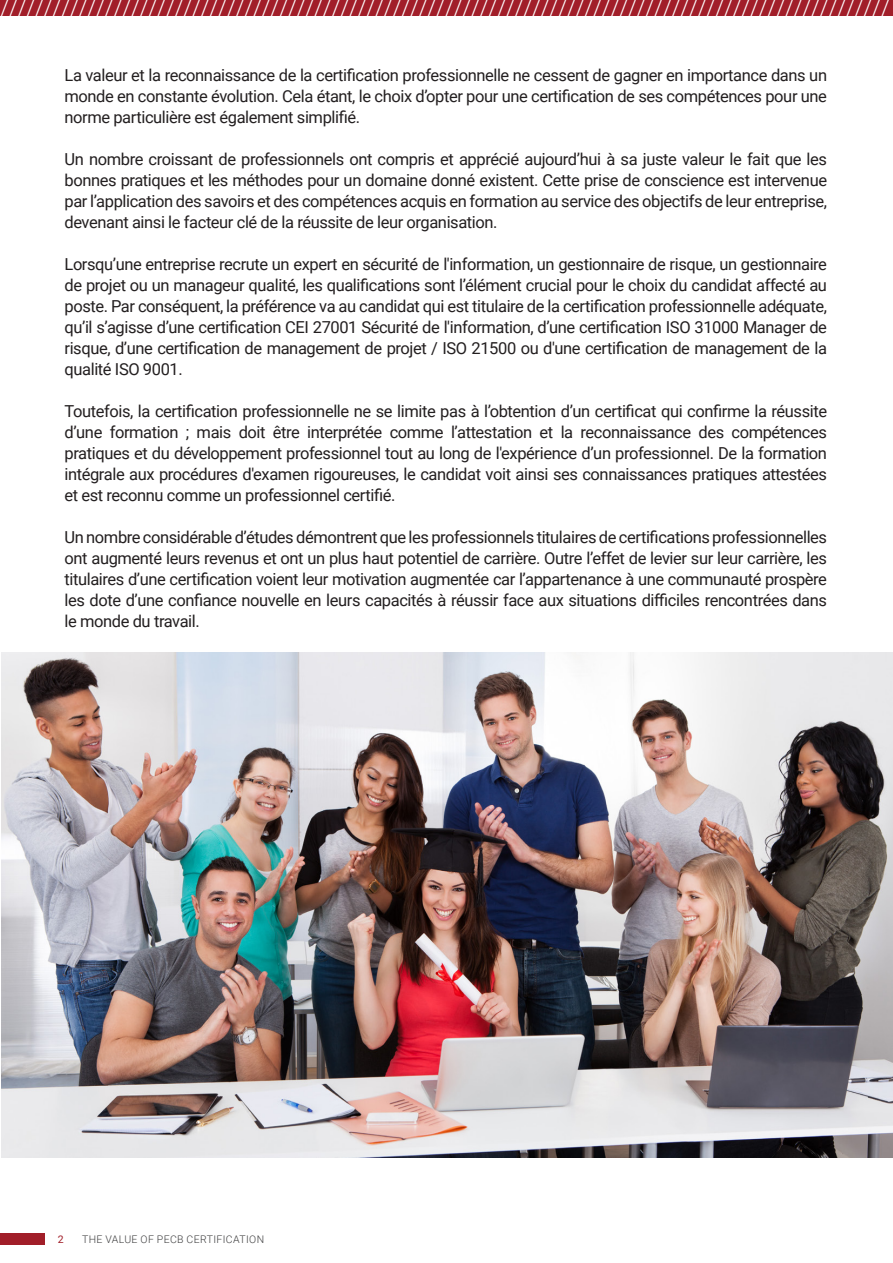
<style>
.page{position:relative;width:893px;height:1263px;background:#fff}
.page>*{position:absolute;margin:0;border:0;box-sizing:border-box;transform-origin:0 0}
.t1{font:300 22.5px "Roboto";color:#fff}
.t2{font:16.5px/21px "Roboto";letter-spacing:-.025em;color:#231f20;text-align:justify}
.t3{font:300 10.5px "Roboto";letter-spacing:.035em;color:#3e3e3f}
.t4{font:10.5px "Roboto";color:#a11e29}
</style>
<div class="page">
<div style="left:0;top:0;width:893px;height:16px;background:#a11e29"></div>
<div style="left:0;top:1233px;width:44px;height:12px;background:#a11e29"></div>
<img style="left:1px;top:653px;width:892px;height:504px">
<p class="t1" style="left:0;top:-8px;width:891px">//////////////////////////////////////////////////////////////////////////////////////////////////////</p>
<p class="t2" style="left:65px;top:64px;width:764px">La valeur et la reconnaissance de la certification professionnelle ne cessent de gagner en importance dans un monde en constante évolution. Cela étant, le choix d’opter pour une certification de ses compétences pour une norme particulière est également simplifié.</p>
<p class="t2" style="left:65px;top:148px;width:764px">Un nombre croissant de professionnels ont compris et apprécié aujourd’hui à sa juste valeur le fait que les bonnes pratiques et les méthodes pour un domaine donné existent. Cette prise de conscience est intervenue par l’application des savoirs et des compétences acquis en formation au service des objectifs de leur entreprise, devenant ainsi le facteur clé de la réussite de leur organisation.</p>
<p class="t2" style="left:65px;top:253px;width:764px">Lorsqu’une entreprise recrute un expert en sécurité de l'information, un gestionnaire de risque, un gestionnaire de projet ou un manageur qualité, les qualifications sont l’élément crucial pour le choix du candidat affecté au poste. Par conséquent, la préférence va au candidat qui est titulaire de la certification professionnelle adéquate, qu’il s’agisse d’une certification CEI 27001 Sécurité de l'information, d’une certification ISO 31000 Manager de risque, d’une certification de management de projet / ISO 21500 ou d'une certification de management de la qualité ISO 9001.</p>
<p class="t2" style="left:65px;top:400px;width:764px">Toutefois, la certification professionnelle ne se limite pas à l’obtention d’un certificat qui confirme la réussite d’une formation ; mais doit être interprétée comme l’attestation et la reconnaissance des compétences pratiques et du développement professionnel tout au long de l'expérience d’un professionnel. De la formation intégrale aux procédures d'examen rigoureuses, le candidat voit ainsi ses connaissances pratiques attestées et est reconnu comme un professionnel certifié.</p>
<p class="t2" style="left:65px;top:526px;width:764px">Un nombre considérable d’études démontrent que les professionnels titulaires de certifications professionnelles ont augmenté leurs revenus et ont un plus haut potentiel de carrière. Outre l’effet de levier sur leur carrière, les titulaires d’une certification voient leur motivation augmentée car l’appartenance à une communauté prospère les dote d’une confiance nouvelle en leurs capacités à réussir face aux situations difficiles rencontrées dans le monde du travail.</p>
<p class="t4" style="left:58px;top:1232px;width:7px">2</p>
<p class="t3" style="left:82px;top:1232px;width:184px">THE VALUE OF PECB CERTIFICATION</p>
</div>
